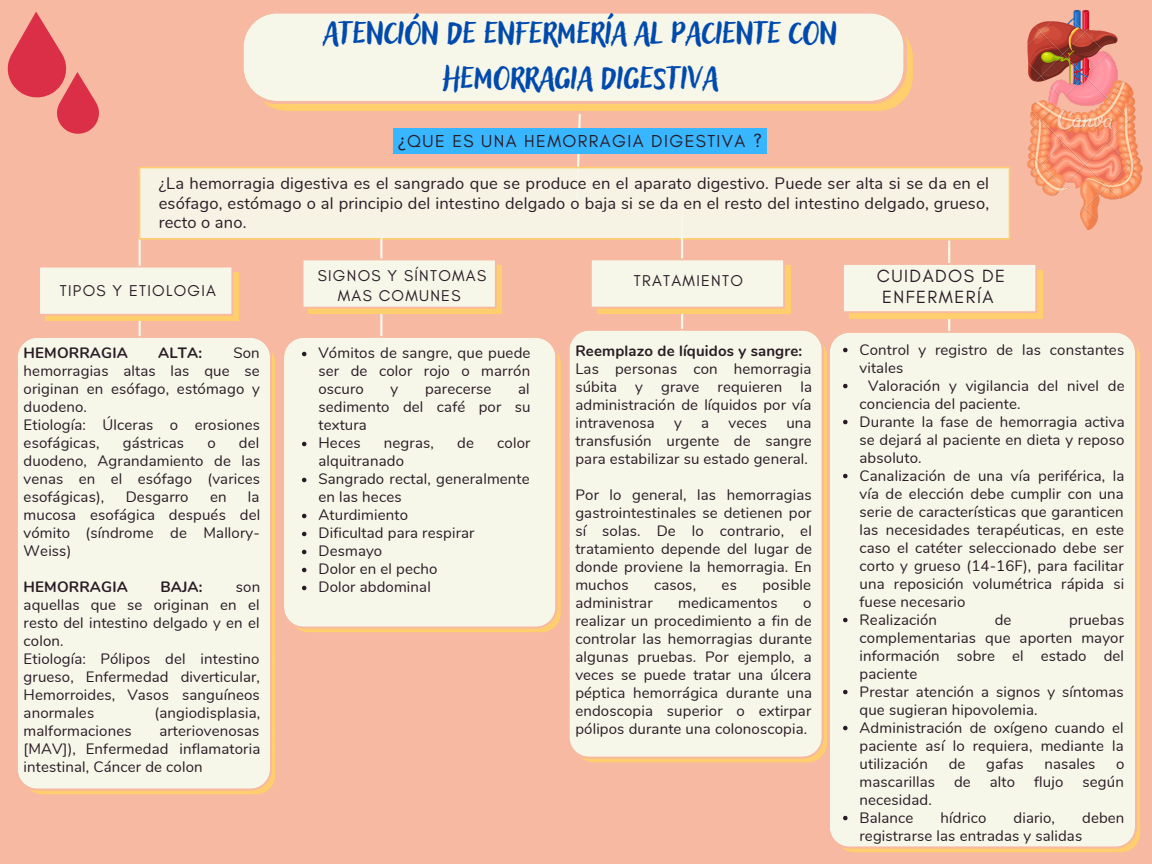
<style>
.page{position:relative;width:1152px;height:864px;background:#f7b9a1}
.page>*{position:absolute;margin:0;border:0;box-sizing:border-box;transform-origin:0 0}
.t1{font:40.5px/45px "Adlery Pro Blockletter";color:#004aad;text-align:center}
.t2{font:18px/21.3px "Glacial Indifference";letter-spacing:.08em;color:#291b25}
.t3{font:17.7px "Glacial Indifference";letter-spacing:.08em;color:#291b25}
.t4{font:16.5px/19.2px "Nunito";letter-spacing:.01em;color:#291b25;text-align:justify}
.t5{font:15.9px/19.2px "Glacial Indifference";letter-spacing:.08em;color:#291b25;text-align:center}
.t6{font:15px/18px "Nunito";letter-spacing:.01em;color:#291b25;text-align:justify}
.t7{font:700 15px "Nunito";letter-spacing:.01em;color:#291b25}
.s1{font-family:"Noto Sans"}
</style>
<div class="page">
<svg style="left:575px;top:114px;width:7px;height:53px"></svg>
<svg style="left:243px;top:13px;width:670px;height:98px;background:#f6efdb"></svg>
<hr style="left:139px;top:238px;width:2px;height:139px;background:#f6f6e9">
<div style="left:45px;top:273px;width:193px;height:48px;background:#ffce6d"></div>
<svg style="left:40px;top:266px;width:193px;height:50px;background:#f6f1e2"></svg>
<div style="left:18px;top:336px;width:258px;height:459px;background:#f6f6e9"></div>
<div style="left:139px;top:168px;width:871px;height:71px;background:#f6f6e9"></div>
<hr style="left:139px;top:168px;width:1px;height:70px;background:#ffce6d">
<hr style="left:1009px;top:168px;width:1px;height:70px;background:#ffce6d">
<hr style="left:140px;top:238px;width:869px;height:2px;background:#ffce6d">
<hr style="left:140px;top:167px;width:869px;height:1px;background:#ffce6d">
<hr style="left:380px;top:238px;width:3px;height:139px;background:#f6f6e9">
<div style="left:309px;top:266px;width:193px;height:48px;background:#ffce6d"></div>
<svg style="left:303px;top:259px;width:194px;height:50px;background:#f6f0e2"></svg>
<div style="left:284px;top:336px;width:277px;height:297px;background:#f6f6e9"></div>
<hr style="left:948px;top:241px;width:2px;height:138px;background:#f6f6e9">
<div style="left:849px;top:270px;width:193px;height:48px;background:#ffce6d"></div>
<svg style="left:844px;top:263px;width:193px;height:50px;background:#f6f1e3"></svg>
<div style="left:830px;top:331px;width:311px;height:521px;background:#f6f6e9"></div>
<hr style="left:681px;top:213px;width:2px;height:138px;background:#f6f6e9">
<div style="left:597px;top:265px;width:193px;height:49px;background:linear-gradient(to right,#ffce6d,#ffce6d)"></div>
<svg style="left:591px;top:258px;width:194px;height:50px;background:#f6f0e2"></svg>
<div style="left:569px;top:329px;width:258px;height:434px;background:#f6f6e9"></div>
<svg style="left:7px;top:12px;width:92px;height:122px"></svg>
<img style="left:1028px;top:11px;width:114px;height:218px">
<div style="left:393px;top:128px;width:374px;height:25px;background:#38b6ff"></div>
<svg style="left:302px;top:352px;width:4px;height:4px"></svg>
<svg style="left:302px;top:442px;width:4px;height:4px"></svg>
<svg style="left:302px;top:478px;width:4px;height:4px"></svg>
<svg style="left:302px;top:514px;width:4px;height:4px"></svg>
<svg style="left:302px;top:532px;width:4px;height:4px"></svg>
<svg style="left:302px;top:550px;width:4px;height:4px"></svg>
<svg style="left:302px;top:568px;width:4px;height:4px"></svg>
<svg style="left:302px;top:586px;width:4px;height:4px"></svg>
<svg style="left:843px;top:348px;width:5px;height:4px"></svg>
<svg style="left:843px;top:384px;width:5px;height:4px"></svg>
<svg style="left:843px;top:420px;width:5px;height:4px"></svg>
<svg style="left:843px;top:474px;width:5px;height:4px"></svg>
<svg style="left:843px;top:618px;width:5px;height:4px"></svg>
<svg style="left:843px;top:690px;width:5px;height:4px"></svg>
<svg style="left:843px;top:726px;width:5px;height:4px"></svg>
<svg style="left:843px;top:816px;width:5px;height:4px"></svg>
<h1 class="t1" style="left:323px;top:7px;width:515px">ATENCIÓN DE ENFERMERÍA AL PACIENTE CON<br>HEMORRAGIA DIGESTIVA</h1>
<p class="t3" style="left:398px;top:130px;width:365px"><span class="s1">¿</span>QUE ES UNA HEMORRAGIA DIGESTIVA ?</p>
<p class="t4" style="left:159px;top:174px;width:832px">¿La hemorragia digestiva es el sangrado que se produce en el aparato digestivo. Puede ser alta si se da en el esófago, estómago o al principio del intestino delgado o baja si se da en el resto del intestino delgado, grueso, recto o ano.</p>
<p class="t5" style="left:60px;top:281px;width:158px">TIPOS Y ETIOLOGIA</p>
<p class="t7" style="left:24px;top:343px;width:106px">HEMORRAGIA</p>
<p class="t7" style="left:158px;top:343px;width:46px">ALTA:</p>
<p class="t6" style="left:24px;top:344px;width:238px;text-align:left;text-indent:210px">Son hemorragias altas las que se originan en esófago, estómago y duodeno.<br>Etiología: Úlceras o erosiones esofágicas,</p>
<p class="t6" style="left:123px;top:434px;width:63px">gástricas</p>
<p class="t6" style="left:207px;top:434px;width:10px">o</p>
<p class="t6" style="left:24px;top:434px;width:238px;text-indent:215px">del duodeno, Agrandamiento de las venas en el esófago (varices esofágicas),</p>
<p class="t6" style="left:24px;top:488px;width:238px;text-indent:224px">la mucosa esofágica después del vómito (síndrome de Mallory-Weiss)</p>
<p class="t7" style="left:24px;top:577px;width:106px">HEMORRAGIA</p>
<p class="t7" style="left:160px;top:577px;width:44px">BAJA:</p>
<p class="t6" style="left:126px;top:488px;width:64px">Desgarro</p>
<p class="t6" style="left:210px;top:488px;width:18px">en</p>
<p class="t6" style="left:24px;top:578px;width:238px;text-align:left;text-indent:212px">son aquellas que se originan en el resto del intestino delgado y en el colon.<br>Etiología: Pólipos del intestino grueso, Enfermedad diverticular,<br>Hemorroides, Vasos sanguíneos anormales</p>
<p class="t6" style="left:155px;top:704px;width:107px">(angiodisplasia,</p>
<p class="t6" style="left:24px;top:722px;width:110px">malformaciones</p>
<p class="t6" style="left:24px;top:722px;width:238px;text-indent:136px">arteriovenosas [MAV]), Enfermedad inflamatoria intestinal, Cáncer de colon</p>
<p class="t5" style="left:318px;top:266px;width:170px">SIGNOS Y SÍNTOMAS<br>MAS COMUNES</p>
<p class="t6" style="left:318px;top:345px;width:214px">Vómitos de sangre, que puede ser de color rojo o marrón oscuro</p>
<p class="t6" style="left:318px;top:381px;width:214px;text-align:left;text-indent:200px">al sedimento del café por su textura<br>Heces</p>
<p class="t6" style="left:391px;top:381px;width:9px">y</p>
<p class="t6" style="left:425px;top:381px;width:68px">parecerse</p>
<p class="t6" style="left:384px;top:435px;width:51px">negras,</p>
<p class="t6" style="left:457px;top:435px;width:18px">de</p>
<p class="t6" style="left:497px;top:435px;width:35px">color</p>
<p class="t6" style="left:318px;top:453px;width:213px;text-align:left">alquitranado<br>Sangrado rectal, generalmente en las heces<br>Aturdimiento<br>Dificultad para respirar<br>Desmayo<br>Dolor en el pecho<br>Dolor abdominal</p>
<p class="t5" style="left:634px;top:271px;width:111px">TRATAMIENTO</p>
<p class="t2" style="left:651px;top:272px;width:125px">TRATAMIENTO</p>
<p class="t7" style="left:575px;top:340px;width:228px">Reemplazo de líquidos y sangre:</p>
<p class="t6" style="left:575px;top:360px;width:238px">Las personas con hemorragia súbita y grave requieren la administración de líquidos por vía intravenosa</p>
<p class="t6" style="left:575px;top:414px;width:238px;text-indent:211px">una transfusión urgente de sangre para estabilizar su estado general.</p>
<p class="t6" style="left:575px;top:486px;width:238px">Por lo general, las hemorragias gastrointestinales se detienen por sí solas. De lo contrario, el tratamiento depende del lugar de donde proviene la hemorragia. En muchos</p>
<p class="t6" style="left:674px;top:414px;width:9px">y</p>
<p class="t6" style="left:701px;top:414px;width:9px">a</p>
<p class="t6" style="left:729px;top:414px;width:40px">veces</p>
<p class="t6" style="left:654px;top:576px;width:44px">casos,</p>
<p class="t6" style="left:722px;top:576px;width:17px">es</p>
<p class="t6" style="left:762px;top:576px;width:50px">posible</p>
<p class="t6" style="left:575px;top:594px;width:79px">administrar</p>
<p class="t6" style="left:678px;top:594px;width:101px">medicamentos</p>
<p class="t6" style="left:575px;top:594px;width:238px;text-indent:228px">o realizar un procedimiento a fin de controlar las hemorragias durante algunas pruebas. Por ejemplo, a veces se puede tratar una úlcera péptica hemorrágica durante una endoscopia superior o extirpar pólipos durante una colonoscopia.</p>
<p class="t2" style="left:877px;top:265px;width:130px">CUIDADOS DE<br>ENFERMERÍA</p>
<p class="t6" style="left:860px;top:341px;width:266px">Control y registro de las constantes</p>
<p class="t6" style="left:860px;top:359px;width:45px">vitales</p>
<p class="t6" style="left:868px;top:377px;width:258px">Valoración y vigilancia del nivel de</p>
<p class="t6" style="left:860px;top:395px;width:163px">conciencia del paciente.</p>
<p class="t6" style="left:860px;top:413px;width:267px">Durante la fase de hemorragia activa</p>
<p class="t6" style="left:860px;top:431px;width:266px">se dejará al paciente en dieta y reposo</p>
<p class="t6" style="left:860px;top:449px;width:64px">absoluto.</p>
<p class="t6" style="left:860px;top:467px;width:267px">Canalización de una vía periférica, la</p>
<p class="t6" style="left:860px;top:485px;width:266px">vía de elección debe cumplir con una</p>
<p class="t6" style="left:860px;top:503px;width:266px">serie de características que garanticen</p>
<p class="t6" style="left:860px;top:521px;width:266px">las necesidades terapéuticas, en este</p>
<p class="t6" style="left:860px;top:539px;width:266px">caso el catéter seleccionado debe ser</p>
<p class="t6" style="left:860px;top:557px;width:266px">corto y grueso (14-16F), para facilitar</p>
<p class="t6" style="left:860px;top:575px;width:266px">una reposición volumétrica rápida si</p>
<p class="t6" style="left:860px;top:593px;width:108px">fuese necesario</p>
<p class="t6" style="left:860px;top:611px;width:79px">Realización</p>
<p class="t6" style="left:995px;top:611px;width:18px">de</p>
<p class="t6" style="left:860px;top:611px;width:266px;text-align:left;text-indent:210px">pruebas complementarias que aporten mayor información sobre el estado del paciente<br>Prestar atención a signos y síntomas que sugieran hipovolemia.<br>Administración de oxígeno cuando el paciente así lo requiera, mediante la utilización</p>
<p class="t6" style="left:949px;top:755px;width:18px">de</p>
<p class="t6" style="left:986px;top:755px;width:39px">gafas</p>
<p class="t6" style="left:1044px;top:755px;width:53px">nasales</p>
<p class="t6" style="left:1116px;top:755px;width:10px">o</p>
<p class="t6" style="left:860px;top:773px;width:77px">mascarillas</p>
<p class="t6" style="left:954px;top:773px;width:18px">de</p>
<p class="t6" style="left:990px;top:773px;width:27px">alto</p>
<p class="t6" style="left:1034px;top:773px;width:31px">flujo</p>
<p class="t6" style="left:1083px;top:773px;width:43px">según</p>
<p class="t6" style="left:860px;top:791px;width:74px">necesidad.<br>Balance</p>
<p class="t6" style="left:941px;top:809px;width:47px">hídrico</p>
<p class="t6" style="left:1014px;top:809px;width:43px">diario,</p>
<p class="t6" style="left:860px;top:809px;width:266px;text-indent:223px">deben registrarse las entradas y salidas</p>
</div>
